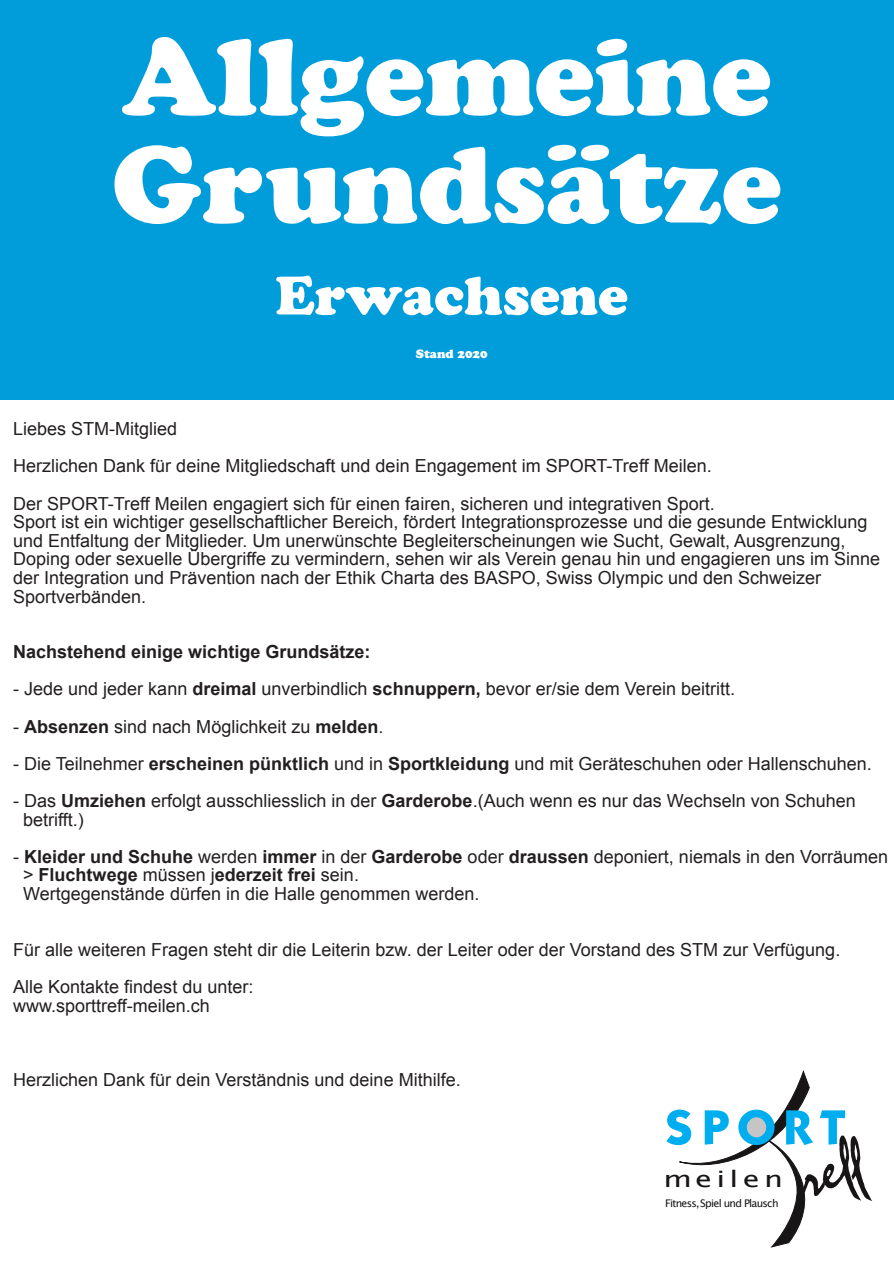
<style>
.page{position:relative;width:894px;height:1263px;background:#fff}
.page>*{position:absolute;margin:0;border:0;box-sizing:border-box;transform-origin:0 0}
.t1{font:108px/108px "Cooper Black Std";color:#fff}
.t2{font:54px "Cooper Black Std";color:#fff}
.t3{font:22.65px "Lucida Grande";letter-spacing:.145em;color:#181517;scale:1.35 1}
.t4{font:18px/18.6px "Arial";color:#231f20}
.t5{font:700 18px "Arial";color:#231f20}
.t6{font:12px "Cooper Black Std";color:#fff}
.t7{font:10.5px "Lucida Grande";letter-spacing:-.07em;color:#181517}
.s1{font-weight:700}
</style>
<div class="page">
<div style="left:0;top:0;width:893px;height:400px;background:#009dda"></div>
<svg style="left:666px;top:1070px;width:206px;height:178px"></svg>
<h1 class="t1" style="left:112px;top:39px;width:671px">Allgemeine<br>Grundsätze</h1>
<h2 class="t2" style="left:275px;top:277px;width:354px">Erwachsene</h2>
<p class="t6" style="left:415px;top:350px;width:73px">Stand 2020</p>
<p class="t4" style="left:13px;top:412px;width:703px;line-height:37.2px">Liebes STM-Mitglied<br>Herzlichen Dank für deine Mitgliedschaft und dein Engagement im SPORT-Treff Meilen.<br>Der SPORT-Treff Meilen engagiert sich für einen fairen, sicheren und integrativen Sport.</p>
<p class="t4" style="left:13px;top:514px;width:868px">Sport ist ein wichtiger gesellschaftlicher Bereich, fördert Integrationsprozesse und die gesunde Entwicklung und Entfaltung der Mitglieder. Um unerwünschte Begleiterscheinungen wie Sucht, Gewalt, Ausgrenzung, Doping oder sexuelle Übergriffe zu vermindern, sehen wir als Verein genau hin und engagieren uns im Sinne der Integration und Prävention nach der Ethik Charta des BASPO, Swiss Olympic und den Schweizer Sportverbänden.</p>
<p class="t5" style="left:13px;top:645px;width:359px">Nachstehend einige wichtige Grundsätze:</p>
<p class="t4" style="left:13px;top:681px;width:723px">- Jede und jeder kann <span class="s1">dreimal</span> unverbindlich <span class="s1">schnuppern,</span> bevor er/sie dem Verein beitritt.</p>
<p class="t4" style="left:13px;top:719px;width:372px">- <span class="s1">Absenzen</span> sind nach Möglichkeit zu <span class="s1">melden</span>.</p>
<p class="t4" style="left:13px;top:756px;width:860px">- Die Teilnehmer <span class="s1">erscheinen pünktlich</span> und in <span class="s1">Sportkleidung</span> und mit Geräteschuhen oder Hallenschuhen.</p>
<p class="t4" style="left:23px;top:793px;width:834px;text-indent:-10px">- Das <span class="s1">Umziehen</span> erfolgt ausschliesslich in der <span class="s1">Garderobe</span>.(Auch wenn es nur das Wechseln von Schuhen betrifft.)</p>
<p class="t4" style="left:23px;top:849px;width:866px;text-indent:-10px">- <span class="s1">Kleider und Schuhe</span> werden <span class="s1">immer</span> in der <span class="s1">Garderobe</span> oder <span class="s1">draussen</span> deponiert, niemals in den Vorräumen &gt; <span class="s1">Fluchtwege</span> müssen j<span class="s1">ederzeit frei</span> sein.<br>Wertgegenstände dürfen in die Halle genommen werden.</p>
<p class="t4" style="left:13px;top:932px;width:828px;line-height:37.2px">Für alle weiteren Fragen steht dir die Leiterin bzw. der Leiter oder der Vorstand des STM zur Verfügung.<br>Alle Kontakte findest du unter:</p>
<p class="t4" style="left:13px;top:997px;width:198px">www.sporttreff-meilen.ch</p>
<p class="t4" style="left:13px;top:1072px;width:449px">Herzlichen Dank für dein Verständnis und deine Mithilfe.</p>
<p class="t3" style="left:663px;top:1169px;width:90px">meilen</p>
<p class="t7" style="left:665px;top:1199px;width:115px">Fitness,Spiel und Plausch</p>
</div>
